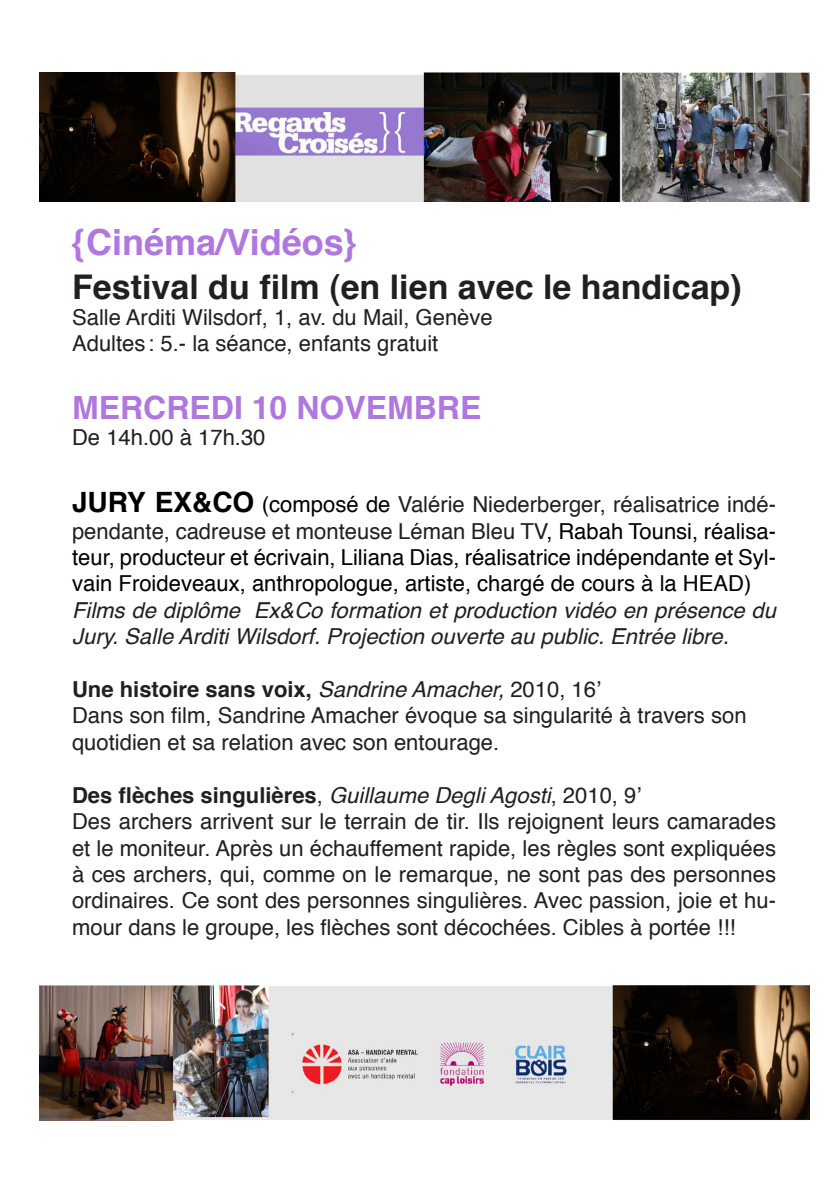
<style>
.page{position:relative;width:840px;height:1191px;background:#fff}
.page>*{position:absolute;margin:0;border:0;box-sizing:border-box;transform-origin:0 0}
.t1{font:700 36px "Helvetica";color:#b077de}
.t2{font:700 34px "Helvetica";color:#231f20}
.t3{font:700 32px "Helvetica";color:#b077de}
.t4{font:22px/26.4px "Helvetica";color:#231f20}
.t5{font:22px/26.4px "Helvetica";color:#000;text-align:justify}
.t6{font:italic 22px/26.4px "Helvetica";color:#231f20}
.t7{font:700 22px "Helvetica";color:#231f20}
.s1{font-weight:700;font-size:28px}
.s2{color:#231f20}
.s3{font-weight:400;font-style:italic}
.s4{font-weight:400}
</style>
<div class="page">
<img style="left:39px;top:72px;width:770px;height:130px">
<img style="left:39px;top:985px;width:770px;height:135px">
<p class="t1" style="left:72px;top:213px;width:287px">{Cinéma/Vidéos}</p>
<p class="t2" style="left:72px;top:259px;width:670px">Festival du film (en lien avec le handicap)</p>
<p class="t4" style="left:72px;top:305px;width:422px">Salle Arditi Wilsdorf, 1, av. du Mail, Genève</p>
<p class="t4" style="left:72px;top:331px;width:367px">Adultes: 5.- la séance, enfants gratuit</p>
<p class="t3" style="left:72px;top:381px;width:410px">MERCREDI 10 NOVEMBRE</p>
<p class="t4" style="left:72px;top:425px;width:195px">De 14h.00 à 17h.30</p>
<p class="t5" style="left:72px;top:492px;width:705px"><span class="s1">JURY EX&amp;CO</span> (composé de <span class="s2">Valérie Niederberger, réalisatrice indé&shy;pendante, cadreuse et monteuse Léman Bleu TV</span>, Rabah Tounsi, réalisa&shy;teur, producteur et écrivain, Liliana Dias, réalisatrice indépendante et Syl&shy;vain Froideveaux, anthropologue, artiste, chargé de cours à la HEAD)</p>
<p class="t6" style="left:72px;top:597px;width:705px">Films de diplôme Ex&amp;Co formation et production vidéo en présence du<br>Jury. Salle Arditi Wilsdorf. Projection ouverte au public. Entrée libre.</p>
<p class="t7" style="left:72px;top:671px;width:530px">Une histoire sans voix, <span class="s3">Sandrine Amacher,</span> <span class="s4">2010, 16’</span></p>
<p class="t4" style="left:72px;top:703px;width:675px">Dans son film, Sandrine Amacher évoque sa singularité à travers son quotidien et sa relation avec son entourage.</p>
<p class="t7" style="left:72px;top:777px;width:570px">Des flèches singulières<span class="s4">,</span> <span class="s3">Guillaume Degli Agosti</span><span class="s4">, 2010, 9’</span></p>
<p class="t4" style="left:72px;top:809px;width:705px;text-align:justify">Des archers arrivent sur le terrain de tir. Ils rejoignent leurs camarades et le moniteur. Après un échauffement rapide, les règles sont expliquées à ces archers, qui, comme on le remarque, ne sont pas des personnes ordinaires. Ce sont des personnes singulières. Avec passion, joie et hu&shy;mour dans le groupe, les flèches sont décochées. Cibles à portée !!!</p>
</div>
